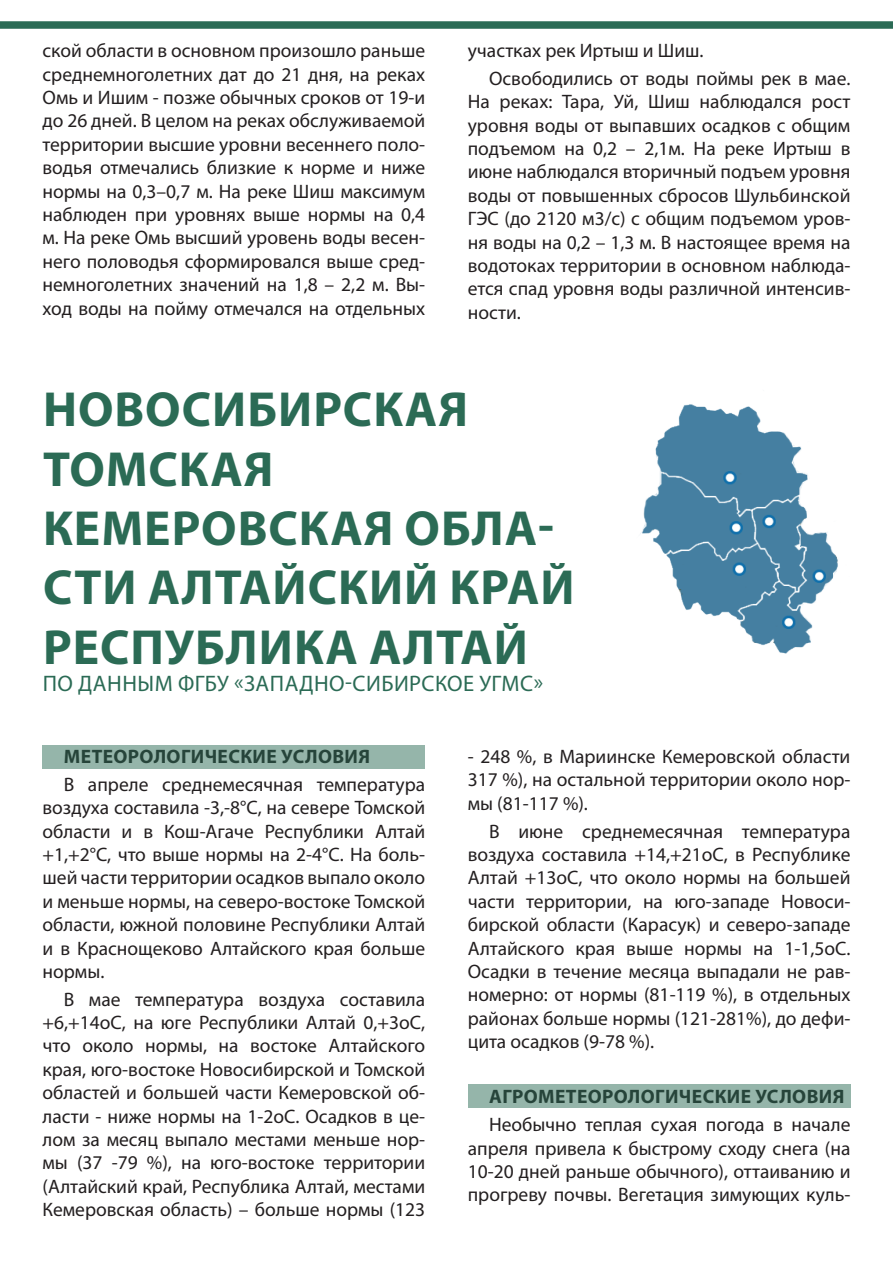
<style>
.page{position:relative;width:893px;height:1263px;background:#fff}
.page>*{position:absolute;margin:0;border:0;box-sizing:border-box;transform-origin:0 0}
.t1{font:700 49.5px/59.4px "Myriad Pro";letter-spacing:.02em;color:#2b6b55}
.t2{font:22.5px "Myriad Pro";letter-spacing:.02em;color:#2b6b55}
.t3{font:19.5px/23.4px "Myriad Pro";color:#231f20;text-align:justify}
.t4{font:700 19.5px "Myriad Pro";letter-spacing:.02em;color:#231f20}
</style>
<div class="page">
<div style="left:0;top:21px;width:893px;height:8px;background:#2b6b55"></div>
<img style="left:640px;top:404px;width:198px;height:249px">
<div style="left:43px;top:745px;width:382px;height:24px;background:#95b5aa"></div>
<div style="left:468px;top:1084px;width:382px;height:24px;background:#95b5aa"></div>
<p class="t3" style="left:43px;top:39px;width:384px">ской области в основном произошло раньше среднемноголетних дат до 21 дня, на реках Омь и Ишим - позже обычных сроков от 19-и до 26 дней. В целом на реках обслуживаемой территории высшие уровни весеннего поло&shy;водья отмечались близкие к норме и ниже нормы на 0,3–0,7 м. На реке Шиш максимум наблюден при уровнях выше нормы на 0,4 м. На реке Омь высший уровень воды весен&shy;него половодья сформировался выше сред&shy;немноголетних значений на 1,8 – 2,2 м. Вы&shy;ход воды на пойму отмечался на отдельных</p>
<p class="t3" style="left:489px;top:37px;width:363px;line-height:27.6px;text-indent:-21px">участках рек Иртыш и Шиш.<br>Освободились от воды поймы рек в мае.</p>
<p class="t3" style="left:468px;top:90px;width:384px">На реках: Тара, Уй, Шиш наблюдался рост уровня воды от выпавших осадков с общим подъемом на 0,2 – 2,1м. На реке Иртыш в июне наблюдался вторичный подъем уровня воды от повышенных сбросов Шульбинской ГЭС (до 2120 м3/с) с общим подъемом уров&shy;ня воды на 0,2 – 1,3 м. В настоящее время на водотоках территории в основном наблюда&shy;ется спад уровня воды различной интенсив&shy;ности.</p>
<h1 class="t1" style="left:43px;top:378px;width:533px">НОВОСИБИРСКАЯ<br>ТОМСКАЯ<br>КЕМЕРОВСКАЯ ОБЛА-<br>СТИ АЛТАЙСКИЙ КРАЙ<br>РЕСПУБЛИКА АЛТАЙ</h1>
<p class="t2" style="left:43px;top:669px;width:502px">ПО ДАННЫМ ФГБУ «ЗАПАДНО-СИБИРСКОЕ УГМС»</p>
<p class="t4" style="left:64px;top:744px;width:308px">МЕТЕОРОЛОГИЧЕСКИЕ УСЛОВИЯ</p>
<p class="t3" style="left:43px;top:772px;width:384px;text-indent:21px">В апреле среднемесячная температура воздуха составила -3,-8°С, на севере Томской области и в Кош-Агаче Республики Алтай +1,+2°С, что выше нормы на 2-4°С. На боль&shy;шей части территории осадков выпало около и меньше нормы, на северо-востоке Томской области, южной половине Республики Алтай и в Краснощеково Алтайского края больше нормы.</p>
<p class="t3" style="left:43px;top:987px;width:384px;text-indent:21px">В мае температура воздуха составила +6,+14оС, на юге Республики Алтай 0,+3оС, что около нормы, на востоке Алтайского края, юго-востоке Новосибирской и Томской областей и большей части Кемеровской об&shy;ласти - ниже нормы на 1-2оС. Осадков в це&shy;лом за месяц выпало местами меньше нор&shy;мы (37 -79 %), на юго-востоке территории (Алтайский край, Республика Алтай, местами Кемеровская область) – больше нормы (123</p>
<p class="t3" style="left:468px;top:744px;width:384px">- 248 %, в Мариинске Кемеровской области 317 %), на остальной территории около нор&shy;мы (81-117 %).</p>
<p class="t3" style="left:468px;top:819px;width:384px;text-indent:21px">В июне среднемесячная температура воздуха составила +14,+21оС, в Республике Алтай +13оС, что около нормы на большей части территории, на юго-западе Новоси&shy;бирской области (Карасук) и северо-западе Алтайского края выше нормы на 1-1,5оС.<br>Осадки в течение месяца выпадали не рав&shy;номерно: от нормы (81-119 %), в отдельных районах больше нормы (121-281%), до дефи&shy;цита осадков (9-78 %).</p>
<p class="t4" style="left:489px;top:1084px;width:357px">АГРОМЕТЕОРОЛОГИЧЕСКИЕ УСЛОВИЯ</p>
<p class="t3" style="left:468px;top:1112px;width:384px;text-indent:21px">Необычно теплая сухая погода в начале апреля привела к быстрому сходу снега (на 10-20 дней раньше обычного), оттаиванию и прогреву почвы. Вегетация зимующих куль-</p>
</div>
